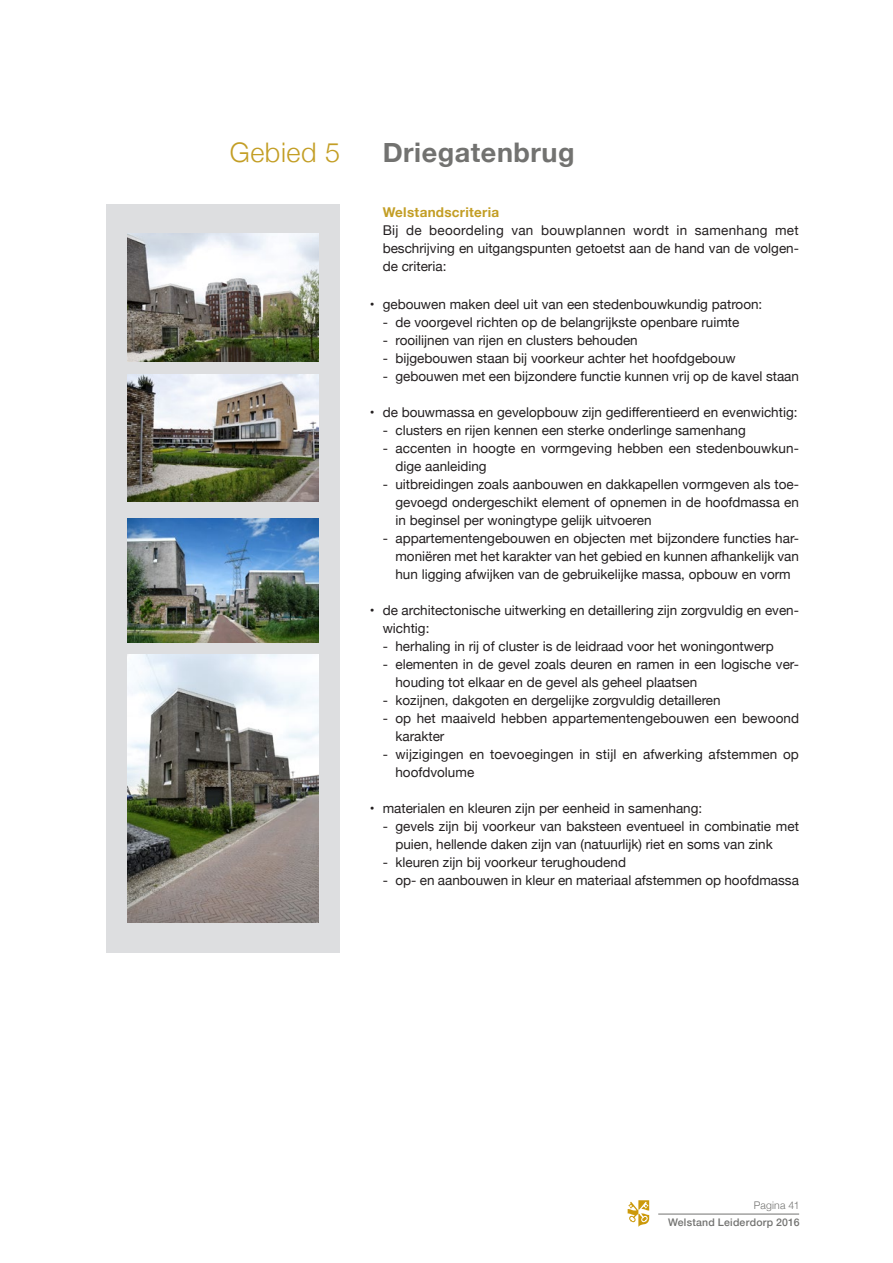
<style>
.page{position:relative;width:893px;height:1263px;background:#fff}
.page>*{position:absolute;margin:0;border:0;box-sizing:border-box;transform-origin:0 0}
.t1{font:700 27px "Helvetica Neue";letter-spacing:.02em;color:#727270}
.leiderdorp_kop_geb{font:300 27px "Helvetica Neue";letter-spacing:.02em;color:#c39e25}
.leiderdorp_tekst_p{font:13.5px/18px "Helvetica Neue";color:#231f20}
.leiderdorp_tussenk{font:700 13.5px "Helvetica Neue";letter-spacing:.02em;color:#c39e25}
.t2{font:500 10.5px "Helvetica Neue";letter-spacing:.02em;color:#727270}
.t3{font:300 10.5px "Helvetica Neue";letter-spacing:.02em;color:#727270}
</style>
<div class="page">
<hr style="left:658px;top:1214px;width:141px;height:1px;background:#727270">
<svg style="left:628px;top:1200px;width:21px;height:27px"></svg>
<div style="left:106px;top:204px;width:234px;height:748px;background:#dddee0"></div>
<img style="left:128px;top:519px;width:191px;height:123px">
<img style="left:128px;top:374px;width:191px;height:128px">
<img style="left:128px;top:655px;width:191px;height:268px">
<img style="left:128px;top:234px;width:191px;height:127px">
<p class="leiderdorp_kop_geb" style="left:230px;top:131px;width:112px">Gebied 5</p>
<p class="t1" style="left:383px;top:132px;width:193px">Driegatenbrug</p>
<p class="leiderdorp_tussenk" style="left:383px;top:202px;width:118px">Welstandscriteria</p>
<p class="leiderdorp_tekst_p" style="left:383px;top:222px;width:418px;text-align:justify">Bij de beoordeling van bouwplannen wordt in samenhang met beschrijving en uitgangspunten getoetst aan de hand van de volgen&shy;de criteria:</p>
<p class="leiderdorp_tekst_p" style="left:370px;top:296px;width:394px">• gebouwen maken deel uit van een stedenbouwkundig patroon:</p>
<p class="leiderdorp_tekst_p" style="left:383px;top:314px;width:358px">- de voorgevel richten op de belangrijkste openbare ruimte</p>
<p class="leiderdorp_tekst_p" style="left:383px;top:332px;width:257px">- rooilijnen van rijen en clusters behouden</p>
<p class="leiderdorp_tekst_p" style="left:383px;top:350px;width:355px">- bijgebouwen staan bij voorkeur achter het hoofdgebouw</p>
<p class="leiderdorp_tekst_p" style="left:383px;top:368px;width:418px">- gebouwen met een bijzondere functie kunnen vrij op de kavel staan</p>
<p class="leiderdorp_tekst_p" style="left:370px;top:404px;width:429px">• de bouwmassa en gevelopbouw zijn gedifferentieerd en evenwichtig:</p>
<p class="leiderdorp_tekst_p" style="left:383px;top:422px;width:365px">- clusters en rijen kennen een sterke onderlinge samenhang</p>
<p class="leiderdorp_tekst_p" style="left:395px;top:440px;width:405px;text-indent:-13px">- accenten in hoogte en vormgeving hebben een stedenbouwkun&shy;dige aanleiding</p>
<p class="leiderdorp_tekst_p" style="left:395px;top:476px;width:405px;text-align:justify;text-indent:-13px">- uitbreidingen zoals aanbouwen en dakkapellen vormgeven als toe&shy;gevoegd ondergeschikt element of opnemen in de hoofdmassa en in beginsel per woningtype gelijk uitvoeren</p>
<p class="leiderdorp_tekst_p" style="left:395px;top:530px;width:405px;text-align:justify;text-indent:-13px">- appartementengebouwen en objecten met bijzondere functies har&shy;moniëren met het karakter van het gebied en kunnen afhankelijk van hun ligging afwijken van de gebruikelijke massa, opbouw en vorm</p>
<p class="leiderdorp_tekst_p" style="left:383px;top:602px;width:418px;text-indent:-13px">• de architectonische uitwerking en detaillering zijn zorgvuldig en even&shy;wichtig:</p>
<p class="leiderdorp_tekst_p" style="left:383px;top:638px;width:393px">- herhaling in rij of cluster is de leidraad voor het woningontwerp</p>
<p class="leiderdorp_tekst_p" style="left:395px;top:656px;width:405px;text-indent:-13px">- elementen in de gevel zoals deuren en ramen in een logische ver&shy;houding tot elkaar en de gevel als geheel plaatsen</p>
<p class="leiderdorp_tekst_p" style="left:383px;top:692px;width:340px">- kozijnen, dakgoten en dergelijke zorgvuldig detailleren</p>
<p class="leiderdorp_tekst_p" style="left:395px;top:710px;width:405px;text-indent:-13px">- op het maaiveld hebben appartementengebouwen een bewoond karakter</p>
<p class="leiderdorp_tekst_p" style="left:395px;top:746px;width:405px;text-indent:-13px">- wijzigingen en toevoegingen in stijl en afwerking afstemmen op hoofdvolume</p>
<p class="leiderdorp_tekst_p" style="left:370px;top:800px;width:334px">• materialen en kleuren zijn per eenheid in samenhang:</p>
<p class="leiderdorp_tekst_p" style="left:395px;top:818px;width:405px;text-indent:-13px">- gevels zijn bij voorkeur van baksteen eventueel in combinatie met puien, hellende daken zijn van (natuurlijk) riet en soms van zink</p>
<p class="leiderdorp_tekst_p" style="left:383px;top:854px;width:245px">- kleuren zijn bij voorkeur terughoudend</p>
<p class="leiderdorp_tekst_p" style="left:383px;top:872px;width:418px">- op- en aanbouwen in kleur en materiaal afstemmen op hoofdmassa</p>
<p class="t3" style="left:754px;top:1196px;width:47px">Pagina 41</p>
<p class="t2" style="left:668px;top:1214px;width:133px">Welstand Leiderdorp 2016</p>
</div>
